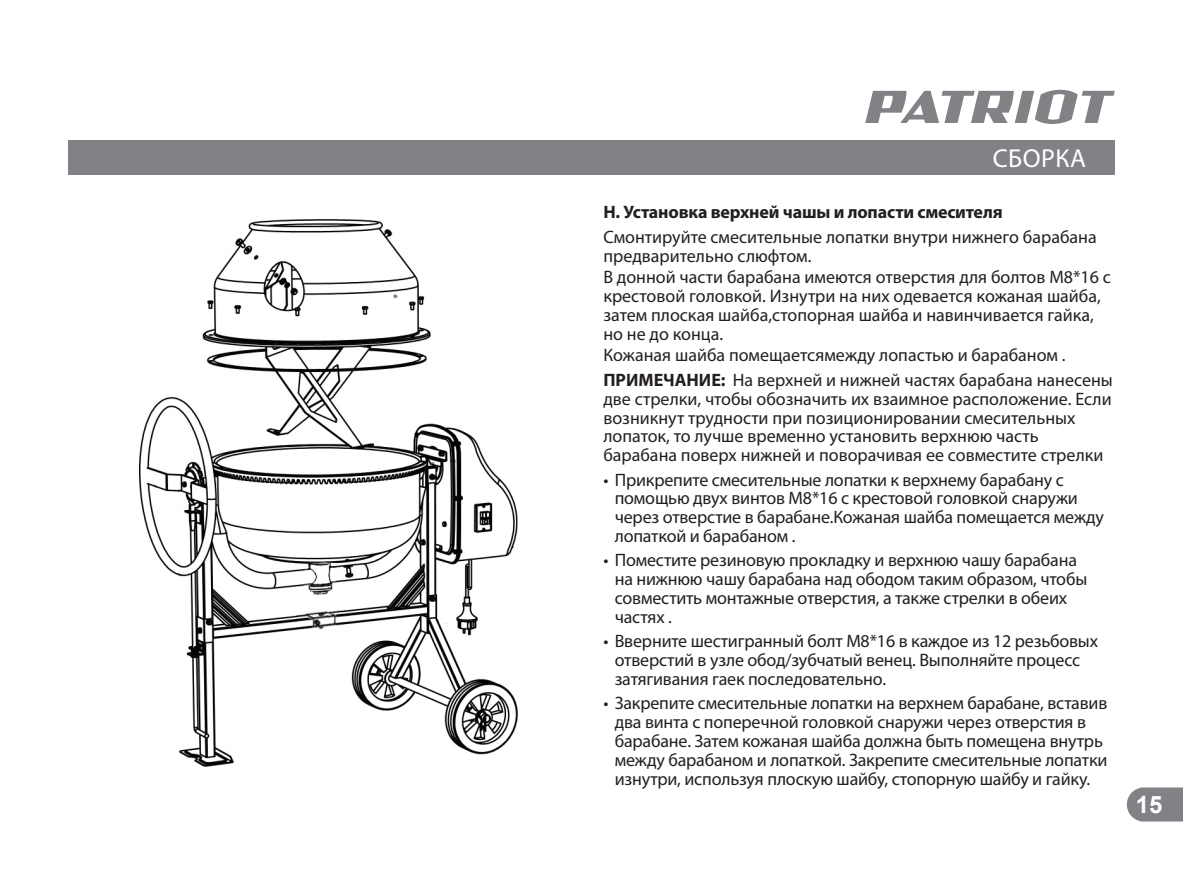
<style>
.page{position:relative;width:1183px;height:872px;background:#fff}
.page>*{position:absolute;margin:0;border:0;box-sizing:border-box;transform-origin:0 0}
.t1{font:26px "Myriad Pro";letter-spacing:.02em;color:#fff}
.t2{font:700 24px "Arial";color:#fff}
.t3{font:18px/18.8px "Myriad Pro";letter-spacing:-.01em;color:#231f20}
.t4{font:700 18px "Myriad Pro";letter-spacing:-.01em;color:#231f20}
.s1{font-weight:700}
</style>
<div class="page">
<svg style="left:1127px;top:787px;width:56px;height:34px;background:#898b8d"></svg>
<svg style="left:865px;top:90px;width:249px;height:34px"></svg>
<img style="left:140px;top:220px;width:377px;height:547px">
<div style="left:68px;top:141px;width:1046px;height:34px;background:#808285"></div>
<h1 class="t1" style="left:992px;top:143px;width:95px">СБОРКА</h1>
<p class="t4" style="left:603px;top:202px;width:401px">H. Установка верхней чашы и лопасти смесителя</p>
<p class="t3" style="left:603px;top:227px;width:495px">Смонтируйте смесительные лопатки внутри нижнего барабана предварительно слюфтом.</p>
<p class="t3" style="left:603px;top:267px;width:509px">В донной части барабана имеются отверстия для болтов М8*16 с крестовой головкой. Изнутри на них одевается кожаная шайба, затем плоская шайба,стопорная шайба и навинчивается гайка, но не до конца.</p>
<p class="t3" style="left:603px;top:343px;width:511px;line-height:24.4px">Кожаная шайба помещаетсямежду лопастью и барабаном .<br><span class="s1">ПРИМЕЧАНИЕ:</span> На верхней и нижней частях барабана нанесены</p>
<p class="t3" style="left:603px;top:389px;width:510px">две стрелки, чтобы обозначить их взаимное расположение. Если возникнут трудности при позиционировании смесительных лопаток, то лучше временно установить верхнюю часть барабана поверх нижней и поворачивая ее совместите стрелки</p>
<p class="t3" style="left:615px;top:470px;width:491px;text-indent:-11px">• Прикрепите смесительные лопатки к верхнему барабану с помощью двух винтов М8*16 с крестовой головкой снаружи через отверстие в барабане.Кожаная шайба помещается между лопаткой и барабаном .</p>
<p class="t3" style="left:615px;top:550px;width:474px;text-indent:-11px">• Поместите резиновую прокладку и верхнюю чашу барабана на нижнюю чашу барабана над ободом таким образом, чтобы совместить монтажные отверстия, а также стрелки в обеих частях .</p>
<p class="t3" style="left:615px;top:631px;width:485px;text-indent:-11px">• Вверните шестигранный болт М8*16 в каждое из 12 резьбовых отверстий в узле обод/зубчатый венец. Выполняйте процесс затягивания гаек последовательно.</p>
<p class="t3" style="left:615px;top:693px;width:494px;text-indent:-11px">• Закрепите смесительные лопатки на верхнем барабане, вставив два винта с поперечной головкой снаружи через отверстия в барабане. Затем кожаная шайба должна быть помещена внутрь между барабаном и лопаткой. Закрепите смесительные лопатки изнутри, используя плоскую шайбу, стопорную шайбу и гайку.</p>
<h2 class="t2" style="left:1136px;top:787px;width:28px">15</h2>
</div>
